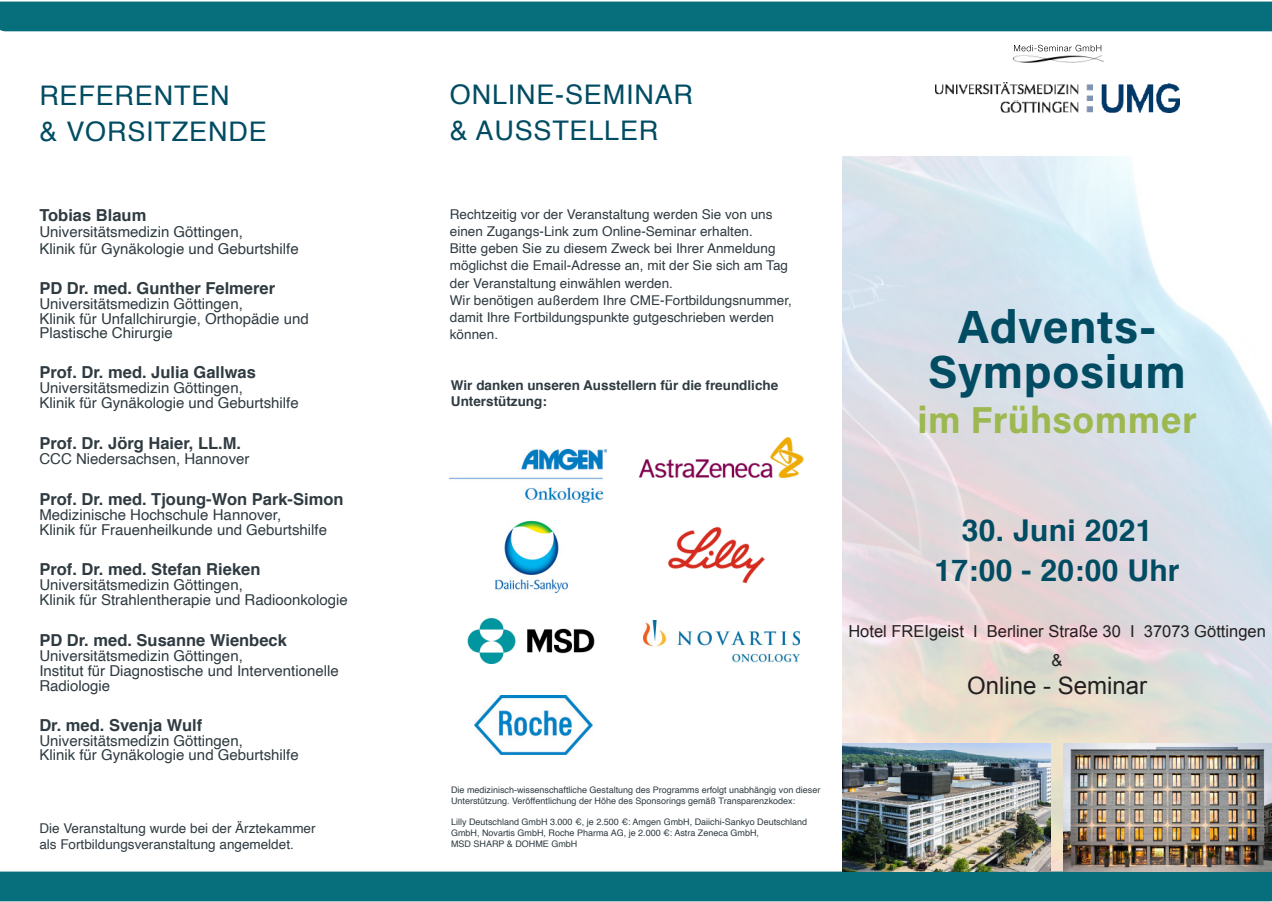
<style>
.page{position:relative;width:1272px;height:902px;background:#fff}
.page>*{position:absolute;margin:0;border:0;box-sizing:border-box;transform-origin:0 0}
.t1{font:46.5px "Acumin Variable Concept";letter-spacing:.01em;color:#014c62}
.t2{font:37.5px "Acumin Variable Concept";letter-spacing:.01em;color:#9db850}
.t3{font:700 30px "Helvetica";letter-spacing:.01em;color:#014c62}
.Titel{font:27px "Helvetica";letter-spacing:.03em;color:#014c62}
.t4{font:24px "Arial";color:#231f20}
.t5{font:700 16.5px "Helvetica";color:#2f3b41}
.t6{font:16.5px "Arial";color:#231f20}
.t7{font:15px "Helvetica";color:#2f3b41}
.Fließtext{font:13.5px/17.2px "Helvetica";color:#2f3b41}
.t8{font:700 13.5px "Helvetica";color:#2f3b41}
.t9{font:9px/10.5px "Helvetica";color:#2f3b41}
</style>
<div class="page">
<img style="left:842px;top:157px;width:429px;height:714px">
<div style="left:0;top:2px;width:1271px;height:29px;background:#076f7b"></div>
<div style="left:0;top:871px;width:1271px;height:30px;background:#076f7b"></div>
<img style="left:935px;top:82px;width:244px;height:31px">
<img style="left:638px;top:437px;width:166px;height:41px">
<img style="left:495px;top:520px;width:73px;height:74px">
<img style="left:668px;top:526px;width:97px;height:57px">
<img style="left:450px;top:449px;width:156px;height:53px">
<img style="left:467px;top:617px;width:127px;height:47px">
<img style="left:643px;top:620px;width:156px;height:44px">
<img style="left:474px;top:695px;width:118px;height:59px">
<img style="left:842px;top:743px;width:208px;height:128px">
<img style="left:1063px;top:743px;width:208px;height:128px">
<img style="left:1012px;top:44px;width:92px;height:19px">
<img style="left:1037px;top:45px;width:64px;height:6px">
<p class="Titel" style="left:39px;top:74px;width:192px">REFERENTEN</p>
<p class="Titel" style="left:39px;top:110px;width:229px">&amp; VORSITZENDE</p>
<p class="t5" style="left:39px;top:202px;width:108px">Tobias Blaum</p>
<p class="t7" style="left:39px;top:220px;width:205px">Universitätsmedizin Göttingen,</p>
<p class="t7" style="left:39px;top:237px;width:261px">Klinik für Gynäkologie und Geburtshilfe</p>
<p class="t5" style="left:39px;top:275px;width:237px">PD Dr. med. Gunther Felmerer</p>
<p class="t7" style="left:39px;top:292px;width:205px">Universitätsmedizin Göttingen,</p>
<p class="t7" style="left:39px;top:307px;width:271px">Klinik für Unfallchirurgie, Orthopädie und</p>
<p class="t7" style="left:39px;top:321px;width:135px">Plastische Chirurgie</p>
<p class="t5" style="left:39px;top:359px;width:218px">Prof. Dr. med. Julia Gallwas</p>
<p class="t7" style="left:39px;top:376px;width:205px">Universitätsmedizin Göttingen,</p>
<p class="t7" style="left:39px;top:391px;width:261px">Klinik für Gynäkologie und Geburtshilfe</p>
<p class="t5" style="left:39px;top:430px;width:203px">Prof. Dr. Jörg Haier, LL.M.</p>
<p class="t7" style="left:39px;top:447px;width:212px">CCC Niedersachsen, Hannover</p>
<p class="t5" style="left:39px;top:485px;width:306px">Prof. Dr. med. Tjoung-Won Park-Simon</p>
<p class="t7" style="left:39px;top:502px;width:243px">Medizinische Hochschule Hannover,</p>
<p class="t7" style="left:39px;top:517px;width:289px">Klinik für Frauenheilkunde und Geburtshilfe</p>
<p class="t5" style="left:39px;top:556px;width:222px">Prof. Dr. med. Stefan Rieken</p>
<p class="t7" style="left:39px;top:573px;width:205px">Universitätsmedizin Göttingen,</p>
<p class="t7" style="left:39px;top:588px;width:310px">Klinik für Strahlentherapie und Radioonkologie</p>
<p class="t5" style="left:39px;top:626px;width:249px">PD Dr. med. Susanne Wienbeck</p>
<p class="t7" style="left:39px;top:643px;width:205px">Universitätsmedizin Göttingen,</p>
<p class="t7" style="left:39px;top:658px;width:301px">Institut für Diagnostische und Interventionelle</p>
<p class="t7" style="left:39px;top:673px;width:72px">Radiologie</p>
<p class="t5" style="left:39px;top:712px;width:164px">Dr. med. Svenja Wulf</p>
<p class="t7" style="left:39px;top:729px;width:205px">Universitätsmedizin Göttingen,</p>
<p class="t7" style="left:39px;top:742px;width:261px">Klinik für Gynäkologie und Geburtshilfe</p>
<p class="Fließtext" style="left:39px;top:819px;width:278px">Die Veranstaltung wurde bei der Ärztekammer</p>
<p class="Fließtext" style="left:39px;top:835px;width:256px">als Fortbildungsveranstaltung angemeldet.</p>
<p class="Titel" style="left:450px;top:74px;width:245px">ONLINE-SEMINAR</p>
<p class="Titel" style="left:450px;top:110px;width:210px">&amp; AUSSTELLER</p>
<p class="Fließtext" style="left:450px;top:206px;width:324px">Rechtzeitig vor der Veranstaltung werden Sie von uns</p>
<p class="Fließtext" style="left:450px;top:223px;width:304px">einen Zugangs-Link zum Online-Seminar erhalten.</p>
<p class="Fließtext" style="left:450px;top:240px;width:327px">Bitte geben Sie zu diesem Zweck bei Ihrer Anmeldung</p>
<p class="Fließtext" style="left:450px;top:257px;width:340px">möglichst die Email-Adresse an, mit der Sie sich am Tag der Veranstaltung einwählen werden.</p>
<p class="Fließtext" style="left:450px;top:292px;width:343px">Wir benötigen außerdem Ihre CME-Fortbildungsnummer, damit Ihre Fortbildungspunkte gutgeschrieben werden können.</p>
<p class="t8" style="left:451px;top:374px;width:329px">Wir danken unseren Ausstellern für die freundliche</p>
<p class="t8" style="left:451px;top:390px;width:97px">Unterstützung:</p>
<p class="t1" style="left:957px;top:294px;width:201px">Advents-</p>
<p class="t1" style="left:928px;top:339px;width:259px">Symposium</p>
<p class="t2" style="left:917px;top:394px;width:281px">im Frühsommer</p>
<p class="t3" style="left:961px;top:506px;width:192px">30. Juni 2021</p>
<p class="t3" style="left:934px;top:546px;width:246px">17:00 - 20:00 Uhr</p>
<p class="t6" style="left:848px;top:620px;width:419px">Hotel FREIgeist I Berliner Straße 30 I 37073 Göttingen</p>
<p class="t6" style="left:1051px;top:649px;width:13px">&amp;</p>
<p class="t4" style="left:967px;top:669px;width:182px">Online - Seminar</p>
<p class="t9" style="left:451px;top:784px;width:371px">Die medizinisch-wissenschaftliche Gestaltung des Programms erfolgt unabhängig von dieser<br>Unterstützung. Veröffentlichung der Höhe des Sponsorings gemäß Transparenzkodex:</p>
<p class="t9" style="left:451px;top:816px;width:358px">Lilly Deutschland GmbH 3.000 €, je 2.500 €: Amgen GmbH, Daiichi-Sankyo Deutschland</p>
<p class="t9" style="left:451px;top:827px;width:309px">GmbH, Novartis GmbH, Roche Pharma AG, je 2.000 €: Astra Zeneca GmbH,</p>
<p class="t9" style="left:451px;top:838px;width:128px">MSD SHARP &amp; DOHME GmbH</p>
</div>
